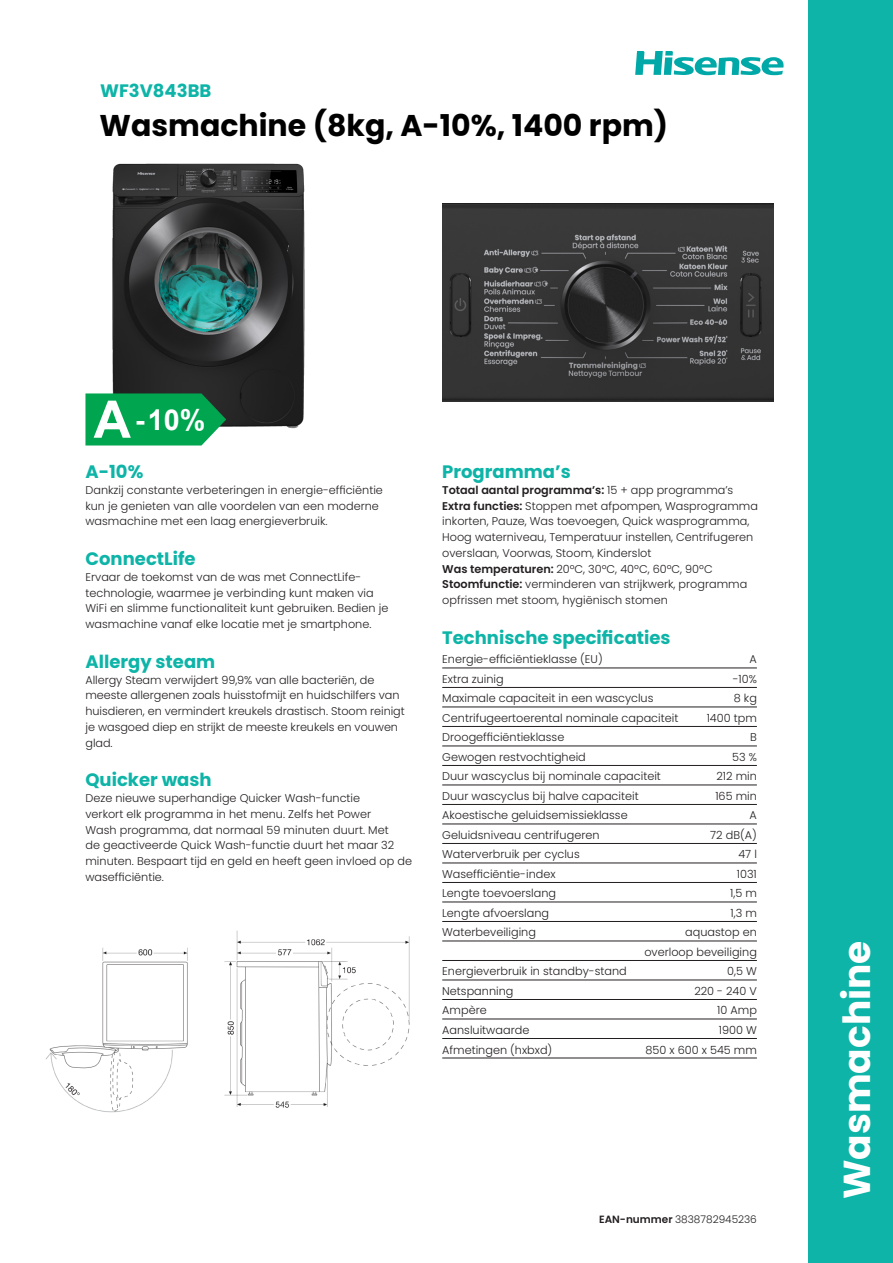
<style>
.page{position:relative;width:893px;height:1263px;background:#fff}
.page>*{position:absolute;margin:0;border:0;box-sizing:border-box;transform-origin:0 0}
.t1{font:700 37.5px "Poppins";color:#fff}
.Typenummer_Hisense{font:700 30px "Poppins";color:#000001}
.t2{font:700 28.8px "Arial";color:#fff}
.Hisense_tussenkop_12_16{font:700 18px "Poppins";color:#0db4a7}
.Typenummer_Hisense-2{font:700 18px "Poppins";color:#0db4a7}
.Hisense_USP_7_5__10_5{font:300 11.25px/15.8px "Poppins";color:#231f20}
.Hisense_technische_specs_8_13{font:300 11.25px/19.5px "Poppins";color:#231f20;text-align:right}
.Hisense_programma_s_7_5_10_5{font:300 11.25px/15.8px "Poppins";color:#231f20}
.Hisense_programma_s_7_5_10_5-2{font:600 11.25px "Poppins";color:#231f20}
.Hisense_programma_s_7_5_10_5-3{font:300 10.5px "Poppins";color:#231f20}
.s1{font-weight:300}
.s2{font-weight:600}
</style>
<div class="page">
<div style="left:808px;top:0;width:85px;height:1263px;background:#0db4a7"></div>
<img style="left:112px;top:163px;width:193px;height:266px">
<hr style="left:442px;top:668px;width:315px;height:1px;background:#231f20">
<hr style="left:442px;top:687px;width:315px;height:1px;background:#231f20">
<hr style="left:442px;top:707px;width:315px;height:1px;background:#231f20">
<hr style="left:442px;top:726px;width:315px;height:1px;background:#231f20">
<hr style="left:442px;top:746px;width:315px;height:1px;background:#231f20">
<hr style="left:442px;top:765px;width:315px;height:1px;background:#231f20">
<hr style="left:442px;top:785px;width:315px;height:1px;background:#231f20">
<hr style="left:442px;top:804px;width:315px;height:1px;background:#231f20">
<hr style="left:442px;top:824px;width:315px;height:1px;background:#231f20">
<hr style="left:442px;top:843px;width:315px;height:1px;background:#231f20">
<hr style="left:442px;top:863px;width:315px;height:1px;background:#231f20">
<hr style="left:442px;top:882px;width:315px;height:1px;background:#231f20">
<hr style="left:442px;top:902px;width:315px;height:1px;background:#231f20">
<hr style="left:442px;top:921px;width:315px;height:1px;background:#231f20">
<hr style="left:442px;top:941px;width:315px;height:1px;background:#231f20">
<hr style="left:442px;top:960px;width:315px;height:1px;background:#231f20">
<hr style="left:442px;top:980px;width:315px;height:1px;background:#231f20">
<hr style="left:442px;top:999px;width:315px;height:1px;background:#231f20">
<hr style="left:442px;top:1019px;width:315px;height:1px;background:#231f20">
<hr style="left:442px;top:1038px;width:315px;height:1px;background:#231f20">
<hr style="left:442px;top:1058px;width:315px;height:1px;background:#231f20">
<img style="left:46px;top:930px;width:363px;height:183px">
<img style="left:442px;top:204px;width:331px;height:198px">
<svg style="left:635px;top:51px;width:149px;height:24px"></svg>
<svg style="left:85px;top:393px;width:141px;height:52px;background:#22a963"></svg>
<p class="Typenummer_Hisense-2" style="left:100px;top:80px;width:113px">WF3V843BB</p>
<p class="Typenummer_Hisense" style="left:100px;top:108px;width:570px">Wasmachine (8kg, A-10%, 1400 rpm)</p>
<p class="t2" style="left:135px;top:400px;width:72px">-10%</p>
<p class="Hisense_tussenkop_12_16" style="left:85px;top:461px;width:59px">A-10%</p>
<p class="Hisense_USP_7_5__10_5" style="left:85px;top:482px;width:299px">Dankzij constante verbeteringen in energie-efficiëntie kun je genieten van alle voordelen van een moderne wasmachine met een laag energieverbruik.</p>
<p class="Hisense_tussenkop_12_16" style="left:85px;top:548px;width:112px">ConnectLife</p>
<p class="Hisense_USP_7_5__10_5" style="left:85px;top:569px;width:304px">Ervaar de toekomst van de was met ConnectLife&shy;technologie, waarmee je verbinding kunt maken via WiFi en slimme functionaliteit kunt gebruiken. Bedien je wasmachine vanaf elke locatie met je smartphone.</p>
<p class="Hisense_tussenkop_12_16" style="left:85px;top:651px;width:131px">Allergy steam</p>
<p class="Hisense_USP_7_5__10_5" style="left:85px;top:672px;width:321px">Allergy Steam verwijdert 99,9% van alle bacteriën, de meeste allergenen zoals huisstofmijt en huidschilfers van huisdieren, en vermindert kreukels drastisch. Stoom reinigt je wasgoed diep en strijkt de meeste kreukels en vouwen glad.</p>
<p class="Hisense_tussenkop_12_16" style="left:85px;top:770px;width:128px">Quicker wash</p>
<p class="Hisense_USP_7_5__10_5" style="left:85px;top:790px;width:328px">Deze nieuwe superhandige Quicker Wash-functie<br>verkort elk programma in het menu. Zelfs het Power<br>Wash programma, dat normaal 59 minuten duurt. Met<br>de geactiveerde Quick Wash-functie duurt het maar 32 minuten. Bespaart tijd en geld en heeft geen invloed op de wasefficiëntie.</p>
<p class="Hisense_tussenkop_12_16" style="left:442px;top:461px;width:130px">Programma’s</p>
<p class="Hisense_programma_s_7_5_10_5-2" style="left:442px;top:483px;width:293px">Totaal aantal programma’s: <span class="s1">15 + app programma’s</span></p>
<p class="Hisense_programma_s_7_5_10_5" style="left:442px;top:498px;width:317px"><span class="s2">Extra functies:</span> Stoppen met afpompen, Wasprogramma inkorten, Pauze, Was toevoegen, Quick wasprogramma, Hoog waterniveau, Temperatuur instellen, Centrifugeren overslaan, Voorwas, Stoom, Kinderslot</p>
<p class="Hisense_programma_s_7_5_10_5" style="left:442px;top:561px;width:272px"><span class="s2">Was temperaturen:</span> 20ºC, 30ºC, 40ºC, 60ºC, 90ºC</p>
<p class="Hisense_programma_s_7_5_10_5" style="left:442px;top:577px;width:307px"><span class="s2">Stoomfunctie:</span> verminderen van strijkwerk, programma opfrissen met stoom, hygiënisch stomen</p>
<p class="Hisense_tussenkop_12_16" style="left:442px;top:627px;width:230px">Technische specificaties</p>
<p class="Hisense_technische_specs_8_13" style="left:442px;top:650px;width:162px">Energie-efficiëntieklasse (EU)</p>
<p class="Hisense_technische_specs_8_13" style="left:750px;top:650px;width:9px">A</p>
<p class="Hisense_technische_specs_8_13" style="left:442px;top:669px;width:63px">Extra zuinig</p>
<p class="Hisense_technische_specs_8_13" style="left:733px;top:669px;width:26px">-10%</p>
<p class="Hisense_technische_specs_8_13" style="left:442px;top:689px;width:213px">Maximale capaciteit in een wascyclus</p>
<p class="Hisense_technische_specs_8_13" style="left:734px;top:689px;width:25px">8 kg</p>
<p class="Hisense_technische_specs_8_13" style="left:442px;top:708px;width:238px">Centrifugeertoerental nominale capaciteit</p>
<p class="Hisense_technische_specs_8_13" style="left:707px;top:708px;width:52px">1400 tpm</p>
<p class="Hisense_technische_specs_8_13" style="left:442px;top:728px;width:124px">Droogefficiëntieklasse</p>
<p class="Hisense_technische_specs_8_13" style="left:750px;top:728px;width:8px">B</p>
<p class="Hisense_technische_specs_8_13" style="left:442px;top:747px;width:145px">Gewogen restvochtigheid</p>
<p class="Hisense_technische_specs_8_13" style="left:732px;top:747px;width:26px">53 %</p>
<p class="Hisense_technische_specs_8_13" style="left:442px;top:767px;width:220px">Duur wascyclus bij nominale capaciteit</p>
<p class="Hisense_technische_specs_8_13" style="left:716px;top:767px;width:42px">212 min</p>
<p class="Hisense_technische_specs_8_13" style="left:442px;top:786px;width:198px">Duur wascyclus bij halve capaciteit</p>
<p class="Hisense_technische_specs_8_13" style="left:715px;top:786px;width:43px">165 min</p>
<p class="Hisense_technische_specs_8_13" style="left:442px;top:806px;width:187px">Akoestische geluidsemissieklasse</p>
<p class="Hisense_technische_specs_8_13" style="left:750px;top:806px;width:9px">A</p>
<p class="Hisense_technische_specs_8_13" style="left:442px;top:825px;width:159px">Geluidsniveau centrifugeren</p>
<p class="Hisense_technische_specs_8_13" style="left:710px;top:825px;width:48px">72 dB(A)</p>
<p class="Hisense_technische_specs_8_13" style="left:442px;top:845px;width:139px">Waterverbruik per cyclus</p>
<p class="Hisense_technische_specs_8_13" style="left:738px;top:845px;width:20px">47 l</p>
<p class="Hisense_technische_specs_8_13" style="left:442px;top:864px;width:115px">Wasefficiëntie-index</p>
<p class="Hisense_technische_specs_8_13" style="left:737px;top:864px;width:22px">1031</p>
<p class="Hisense_technische_specs_8_13" style="left:442px;top:884px;width:115px">Lengte toevoerslang</p>
<p class="Hisense_technische_specs_8_13" style="left:730px;top:884px;width:28px">1,5 m</p>
<p class="Hisense_technische_specs_8_13" style="left:442px;top:903px;width:108px">Lengte afvoerslang</p>
<p class="Hisense_technische_specs_8_13" style="left:730px;top:903px;width:28px">1,3 m</p>
<p class="Hisense_technische_specs_8_13" style="left:442px;top:923px;width:95px">Waterbeveiliging</p>
<p class="Hisense_technische_specs_8_13" style="left:644px;top:923px;width:114px">aquastop en overloop beveiliging</p>
<p class="Hisense_technische_specs_8_13" style="left:442px;top:962px;width:186px">Energieverbruik in standby-stand</p>
<p class="Hisense_technische_specs_8_13" style="left:727px;top:962px;width:31px">0,5 W</p>
<p class="Hisense_technische_specs_8_13" style="left:442px;top:981px;width:73px">Netspanning</p>
<p class="Hisense_technische_specs_8_13" style="left:694px;top:981px;width:64px">220 - 240 V</p>
<p class="Hisense_technische_specs_8_13" style="left:442px;top:1001px;width:46px">Ampère</p>
<p class="Hisense_technische_specs_8_13" style="left:717px;top:1001px;width:41px">10 Amp</p>
<p class="Hisense_technische_specs_8_13" style="left:442px;top:1020px;width:89px">Aansluitwaarde</p>
<p class="Hisense_technische_specs_8_13" style="left:719px;top:1020px;width:40px">1900 W</p>
<p class="Hisense_technische_specs_8_13" style="left:442px;top:1040px;width:112px">Afmetingen (hxbxd)</p>
<p class="Hisense_technische_specs_8_13" style="left:645px;top:1040px;width:113px">850 x 600 x 545 mm</p>
<p class="Hisense_programma_s_7_5_10_5-3" style="left:599px;top:1213px;width:159px"><span class="s2">EAN-nummer</span> 3838782945236</p>
<h1 class="t1" style="left:835px;top:1199px;width:260px;rotate:-90deg">Wasmachine</h1>
</div>
